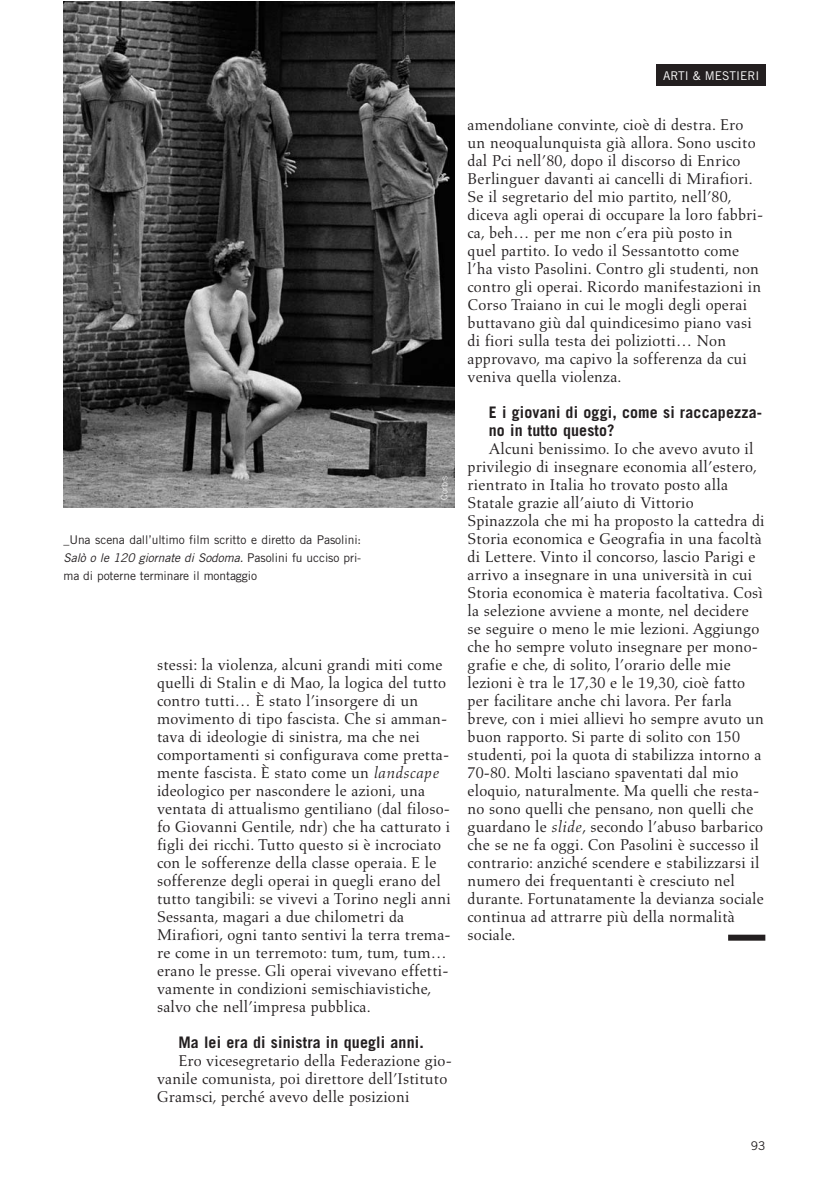
<style>
.page{position:relative;width:838px;height:1191px;background:#fff}
.page>*{position:absolute;margin:0;border:0;box-sizing:border-box;transform-origin:0 0}
.t1{font:15.9px/18px "Aldus";letter-spacing:.01em;color:#231f20}
.t2{font:700 15.9px/18px "Trade Gothic";letter-spacing:.01em;color:#231f20}
.t3{font:12px/18px "Trade Gothic";letter-spacing:-.005em;color:#231f20;text-align:justify}
.t4{font:12px "Trade Gothic";color:#fff}
.t5{font:300 9px "Trade Gothic";color:#fff}
.s1{font-style:italic}
</style>
<div class="page">
<div style="left:656px;top:65px;width:110px;height:21px;background:#231f20"></div>
<img style="left:63px;top:1px;width:392px;height:507px">
<div style="left:728px;top:934px;width:37px;height:6px;background:#231f20"></div>
<p class="t3" style="left:63px;top:531px;width:299px">_Una scena dall’ultimo film scritto e diretto da Pasolini:<br><span class="s1">Salò o le 120 giornate di Sodoma.</span> P a so l i n i f u u c c i so p r i - ma di poterne terminare il montaggio</p>
<p class="t5" style="left:441px;top:500px;width:25px;rotate:-90deg">Corbis</p>
<p class="t1" style="left:157px;top:657px;width:295px">stessi: la violenza, alcuni grandi miti come quelli di Stalin e di Mao, la logica del tutto contro tutti… È stato l’insorgere di un movimento di tipo fascista. Che si amman&shy;tava di ideologie di sinistra, ma che nei comportamenti si configurava come pretta&shy;mente fascista. È stato come un <span class="s1">landscape </span>ideologico per nascondere le azioni, una ventata di attualismo gentiliano (dal filoso&shy;fo Giovanni Gentile, ndr) che ha catturato i figli dei ricchi. Tutto questo si è incrociato con le sofferenze della classe operaia. E le sofferenze degli operai in quegli erano del tutto tangibili: se vivevi a Torino negli anni Sessanta, magari a due chilometri da Mirafiori, ogni tanto sentivi la terra trema&shy;re come in un terremoto: tum, tum, tum… erano le presse. Gli operai vivevano effetti&shy;vamente in condizioni semischiavistiche, salvo che nell’impresa pubblica.</p>
<p class="t2" style="left:178px;top:1034px;width:247px">Ma lei era di sinistra in quegli anni.</p>
<p class="t1" style="left:157px;top:1053px;width:296px;text-indent:21px">Ero vicesegretario della Federazione gio&shy;vanile comunista, poi direttore dell’Istituto<br>Gramsci, perché avevo delle posizioni</p>
<p class="t4" style="left:663px;top:71px;width:98px">ARTI &amp; MESTIERI</p>
<p class="t1" style="left:467px;top:117px;width:297px">amendoliane convinte, cioè di destra. Ero un neoqualunquista già allora. Sono uscito dal Pci nell’80, dopo il discorso di Enrico Berlinguer davanti ai cancelli di Mirafiori.<br>Se il segretario del mio partito, nell’80, diceva agli operai di occupare la loro fabbri&shy;ca, beh… per me non c’era più posto in quel partito. Io vedo il Sessantotto come l’ha visto Pasolini. Contro gli studenti, non contro gli operai. Ricordo manifestazioni in Corso Traiano in cui le mogli degli operai buttavano giù dal quindicesimo piano vasi di fiori sulla testa dei poliziotti… Non approvavo, ma capivo la sofferenza da cui veniva quella violenza.</p>
<p class="t2" style="left:489px;top:404px;width:275px">E i giovani di oggi, come si raccapezza&shy;no in tutto questo?</p>
<p class="t1" style="left:467px;top:441px;width:299px;text-indent:21px">Alcuni benissimo. Io che avevo avuto il privilegio di insegnare economia all’estero, rientrato in Italia ho trovato posto alla Statale grazie all’aiuto di Vittorio Spinazzola che mi ha proposto la cattedra di Storia economica e Geografia in una facoltà di Lettere. Vinto il concorso, lascio Parigi e arrivo a insegnare in una università in cui Storia economica è materia facoltativa. Così la selezione avviene a monte, nel decidere se seguire o meno le mie lezioni. Aggiungo che ho sempre voluto insegnare per mono&shy;grafie e che, di solito, l’orario delle mie lezioni è tra le 17,30 e le 19,30, cioè fatto per facilitare anche chi lavora. Per farla breve, con i miei allievi ho sempre avuto un buon rapporto. Si parte di solito con 150 studenti, poi la quota di stabilizza intorno a 70-80. Molti lasciano spaventati dal mio eloquio, naturalmente. Ma quelli che resta&shy;no sono quelli che pensano, non quelli che guardano le <span class="s1">slide</span>, secondo l’abuso barbarico che se ne fa oggi. Con Pasolini è successo il contrario: anziché scendere e stabilizzarsi il numero dei frequentanti è cresciuto nel durante. Fortunatamente la devianza sociale continua ad attrarre più della normalità sociale.</p>
<p class="t3" style="left:750px;top:1137px;width:16px">93</p>
</div>
